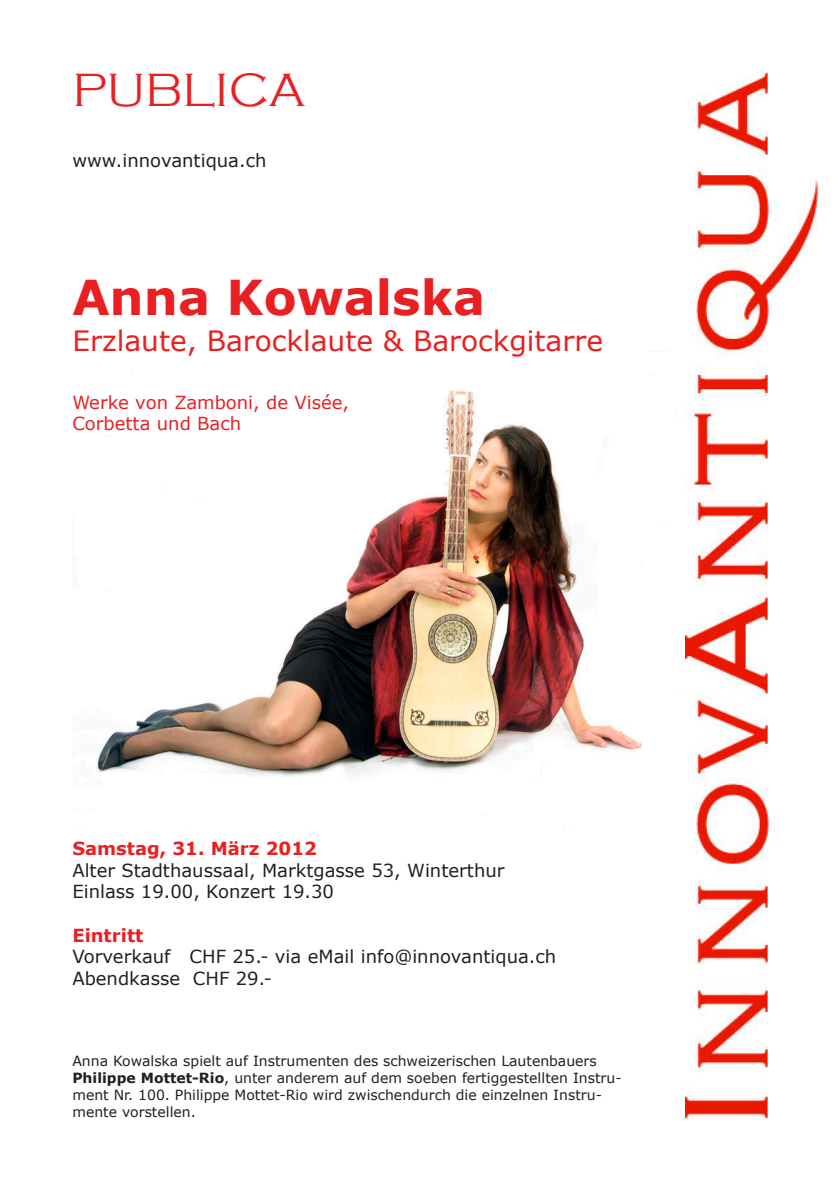
<style>
.page{position:relative;width:840px;height:1191px;background:#fff}
.page>*{position:absolute;margin:0;border:0;box-sizing:border-box;transform-origin:0 0}
.t1{font:700 48px "Verdana";color:#e82022}
.t2{font:300 48px "Copperplate Gothic";color:#e82022}
.t3{font:28px "Verdana";color:#e82022}
.t4{font:18px/21.6px "Verdana";color:#231f20}
.t5{font:18px/21.6px "Verdana";color:#e82022}
.t6{font:700 18px "Verdana";color:#e82022}
.t7{font:14px/16.8px "Verdana";color:#231f20}
.s1{font-weight:700}
</style>
<div class="page">
<img style="left:96px;top:390px;width:547px;height:387px">
<img style="left:685px;top:72px;width:132px;height:1047px">
<h1 class="t2" style="left:72px;top:64px;width:233px">PUBLICA</h1>
<p class="t4" style="left:72px;top:149px;width:195px">www.innovantiqua.ch</p>
<h1 class="t1" style="left:72px;top:263px;width:414px">Anna Kowalska</h1>
<h2 class="t3" style="left:72px;top:321px;width:532px">Erzlaute, Barocklaute &amp; Barockgitarre</h2>
<p class="t5" style="left:72px;top:391px;width:278px">Werke von Zamboni, de Visée,<br>Corbetta und Bach</p>
<p class="t6" style="left:72px;top:835px;width:246px">Samstag, 31. März 2012</p>
<p class="t4" style="left:72px;top:859px;width:433px">Alter Stadthaussaal, Marktgasse 53, Winterthur<br>Einlass 19.00, Konzert 19.30</p>
<p class="t6" style="left:72px;top:922px;width:72px">Eintritt</p>
<p class="t4" style="left:72px;top:945px;width:485px">Vorverkauf CHF 25.- via eMail info@innovantiqua.ch<br>Abendkasse CHF 29.-</p>
<p class="t7" style="left:72px;top:1052px;width:550px">Anna Kowalska spielt auf Instrumenten des schweizerischen Lautenbauers <span class="s1">Philippe Mottet-Rio</span>, unter anderem auf dem soeben fertiggestellten Instru&shy;ment Nr. 100. Philippe Mottet-Rio wird zwischendurch die einzelnen Instru&shy;mente vorstellen.</p>
</div>
